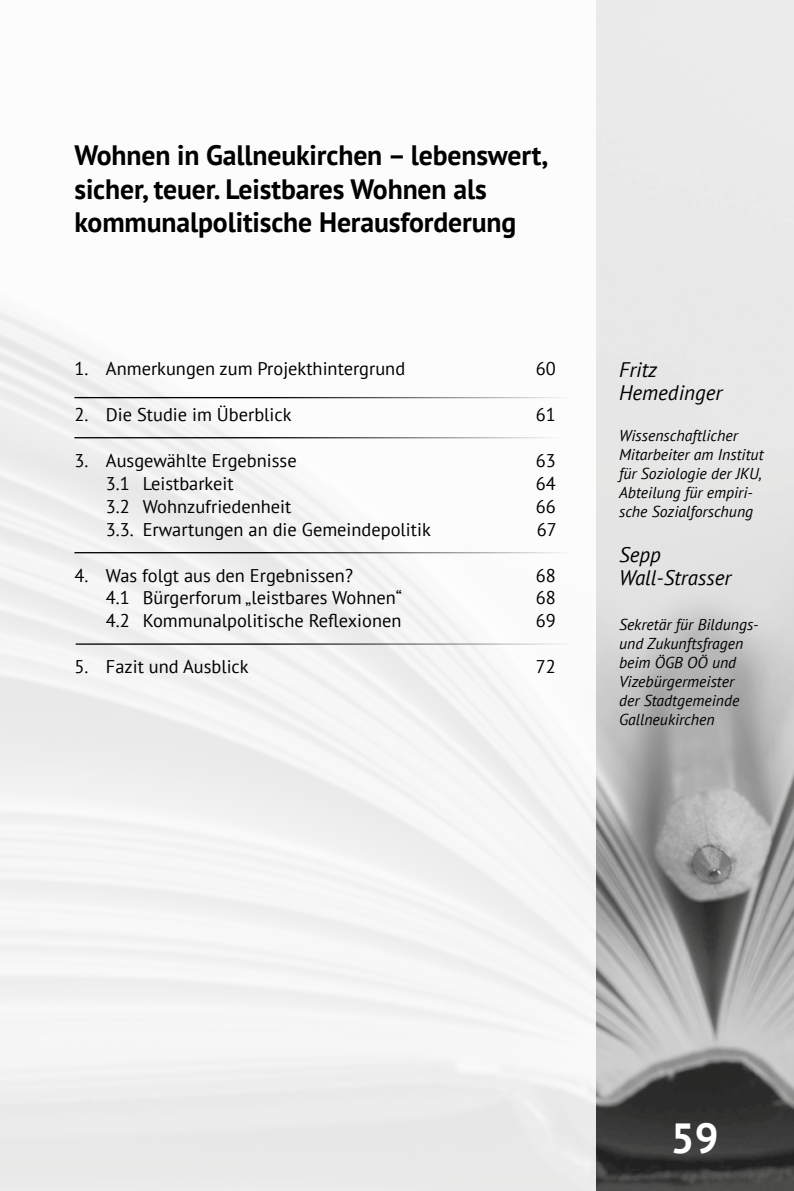
<style>
.page{position:relative;width:794px;height:1191px;background:#fff}
.page>*{position:absolute;margin:0;border:0;box-sizing:border-box;transform-origin:0 0}
.t1{font:700 42px "PT Sans";color:#fff}
.t2{font:700 28px/33.6px "PT Sans";letter-spacing:-.005em;color:#000}
.t3{font:italic 21px/22.8px "PT Sans";color:#000}
.t4{font:18.38px "PT Sans";color:#000}
.t5{font:italic 15.75px/18.9px "PT Sans";color:#000}
</style>
<div class="page">
<img style="left:595px;top:0;width:199px;height:1191px">
<div style="left:0;top:0;width:595px;height:1191px;background:linear-gradient(to right,#f3f3f3,#f8f8f8)"></div>
<hr style="left:74px;top:397px;width:498px;height:1px;background:#000">
<hr style="left:74px;top:437px;width:485px;height:1px;background:#000">
<hr style="left:76px;top:643px;width:496px;height:2px;background:#000">
<hr style="left:74px;top:552px;width:498px;height:1px;background:#000">
<h2 class="t2" style="left:74px;top:138px;width:475px">Wohnen in Gallneukirchen – lebenswert, sicher, teuer. Leistbares Wohnen als kommunalpolitische Herausforderung</h2>
<p class="t4" style="left:75px;top:357px;width:332px">1. Anmerkungen zum Projekthintergrund</p>
<p class="t4" style="left:536px;top:357px;width:22px">60</p>
<p class="t4" style="left:75px;top:403px;width:218px">2. Die Studie im Überblick</p>
<p class="t4" style="left:536px;top:403px;width:22px">61</p>
<p class="t4" style="left:75px;top:449px;width:224px">3. Ausgewählte Ergebnisse</p>
<p class="t4" style="left:536px;top:449px;width:22px">63</p>
<p class="t4" style="left:106px;top:472px;width:129px">3.1 Leistbarkeit</p>
<p class="t4" style="left:536px;top:472px;width:22px">64</p>
<p class="t4" style="left:106px;top:494px;width:187px">3.2 Wohnzufriedenheit</p>
<p class="t4" style="left:536px;top:494px;width:22px">66</p>
<p class="t4" style="left:106px;top:517px;width:326px">3.3. Erwartungen an die Gemeindepolitik</p>
<p class="t4" style="left:537px;top:517px;width:22px">67</p>
<p class="t4" style="left:75px;top:563px;width:280px">4. Was folgt aus den Ergebnissen?</p>
<p class="t4" style="left:536px;top:563px;width:22px">68</p>
<p class="t4" style="left:106px;top:586px;width:298px">4.1 Bürgerforum „leistbares Wohnen“</p>
<p class="t4" style="left:536px;top:586px;width:22px">68</p>
<p class="t4" style="left:106px;top:609px;width:297px">4.2 Kommunalpolitische Reflexionen</p>
<p class="t4" style="left:536px;top:609px;width:22px">69</p>
<p class="t4" style="left:75px;top:655px;width:176px">5. Fazit und Ausblick</p>
<p class="t4" style="left:536px;top:655px;width:22px">72</p>
<p class="t3" style="left:619px;top:358px;width:105px">Fritz<br>Hemedinger</p>
<p class="t5" style="left:619px;top:426px;width:146px">Wissenschaftlicher<br>Mitarbeiter am Institut für Soziologie der JKU,<br>Abteilung für empiri&shy;sche Sozialforschung</p>
<p class="t3" style="left:619px;top:543px;width:114px">Sepp<br>Wall-Strasser</p>
<p class="t5" style="left:619px;top:615px;width:141px">Sekretär für Bildungs&shy;und Zukunftsfragen beim ÖGB OÖ und<br>Vizebürgermeister der Stadtgemeinde<br>Gallneukirchen</p>
<h1 class="t1" style="left:671px;top:1110px;width:49px">59</h1>
</div>
